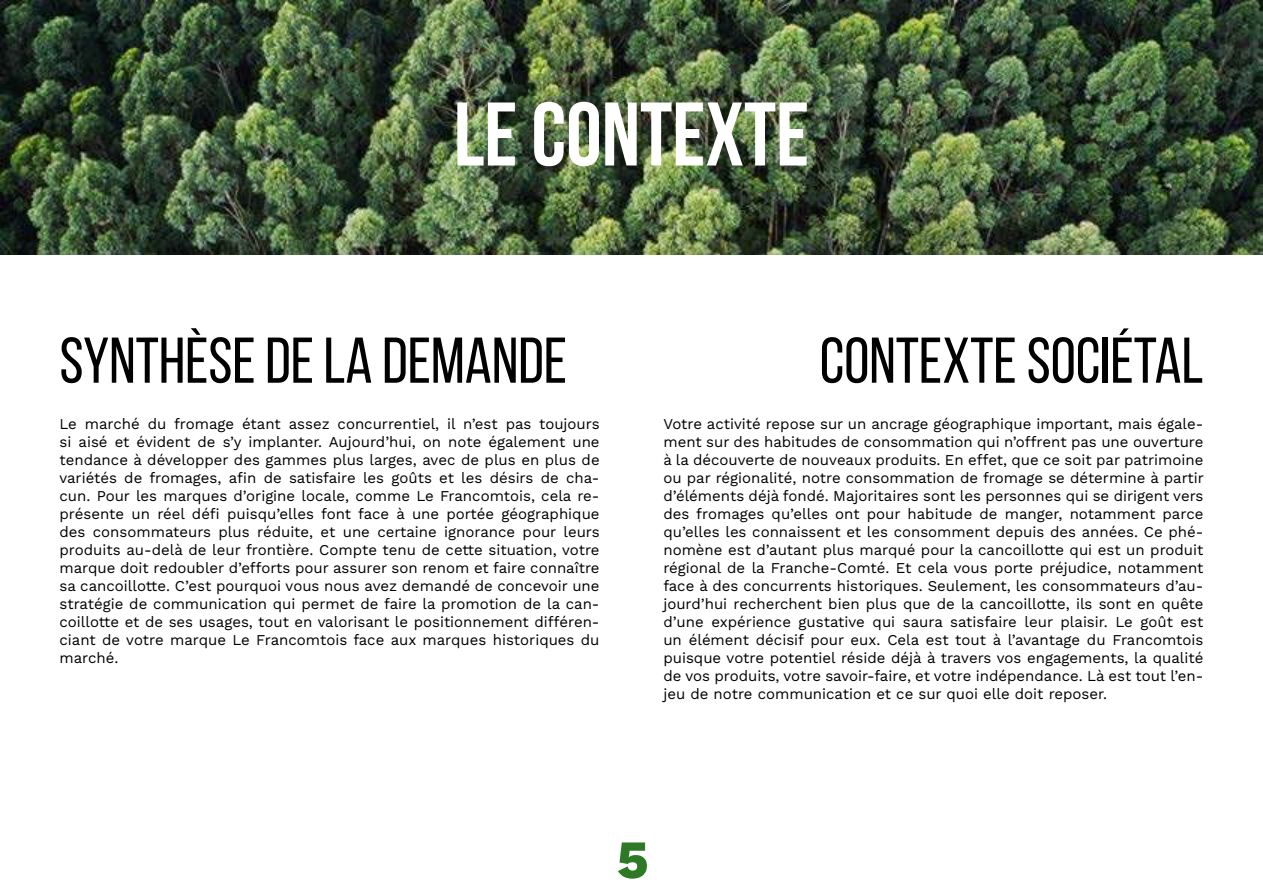
<style>
.page{position:relative;width:1263px;height:893px;background:#fff}
.page>*{position:absolute;margin:0;border:0;box-sizing:border-box;transform-origin:0 0}
.t1{font:700 90px "Bebas Neue";color:#fff}
.t2{font:64.5px "Bebas Neue";color:#000}
.t3{font:54px "Work Sans";color:#2e7926}
.t4{font:15px/18px "Work Sans";color:#000;text-align:justify}
</style>
<div class="page">
<img style="left:0;top:0;width:1263px;height:254px">
<h1 class="t1" style="left:454px;top:85px;width:357px">LE CONTEXTE</h1>
<h2 class="t2" style="left:60px;top:325px;width:509px">SYNTHÈSE DE LA DEMANDE</h2>
<h2 class="t2" style="left:820px;top:325px;width:385px">CONTEXTE SOCIÉTAL</h2>
<p class="t4" style="left:60px;top:414px;width:542px">Le marché du fromage étant assez concurrentiel, il n’est pas toujours si aisé et évident de s’y implanter. Aujourd’hui, on note également une tendance à développer des gammes plus larges, avec de plus en plus de variétés de fromages, afin de satisfaire les goûts et les désirs de cha&shy;cun. Pour les marques d’origine locale, comme Le Francomtois, cela re&shy;présente un réel défi puisqu’elles font face à une portée géographique des consommateurs plus réduite, et une certaine ignorance pour leurs produits au-delà de leur frontière. Compte tenu de cette situation, votre marque doit redoubler d’efforts pour assurer son renom et faire connaître sa cancoillotte. C’est pourquoi vous nous avez demandé de concevoir une stratégie de communication qui permet de faire la promotion de la can&shy;coillotte et de ses usages, tout en valorisant le positionnement différen&shy;ciant de votre marque Le Francomtois face aux marques historiques du marché.</p>
<p class="t4" style="left:663px;top:414px;width:542px">Votre activité repose sur un ancrage géographique important, mais égale&shy;ment sur des habitudes de consommation qui n’offrent pas une ouverture à la découverte de nouveaux produits. En effet, que ce soit par patrimoine ou par régionalité, notre consommation de fromage se détermine à partir d’éléments déjà fondé. Majoritaires sont les personnes qui se dirigent vers des fromages qu’elles ont pour habitude de manger, notamment parce qu’elles les connaissent et les consomment depuis des années. Ce phé&shy;nomène est d’autant plus marqué pour la cancoillotte qui est un produit régional de la Franche-Comté. Et cela vous porte préjudice, notamment face à des concurrents historiques. Seulement, les consommateurs d’au&shy;jourd’hui recherchent bien plus que de la cancoillotte, ils sont en quête d’une expérience gustative qui saura satisfaire leur plaisir. Le goût est un élément décisif pour eux. Cela est tout à l’avantage du Francomtois puisque votre potentiel réside déjà à travers vos engagements, la qualité de vos produits, votre savoir-faire, et votre indépendance. Là est tout l’en&shy;jeu de notre communication et ce sur quoi elle doit reposer.</p>
<h3 class="t3" style="left:617px;top:819px;width:33px">5</h3>
</div>
